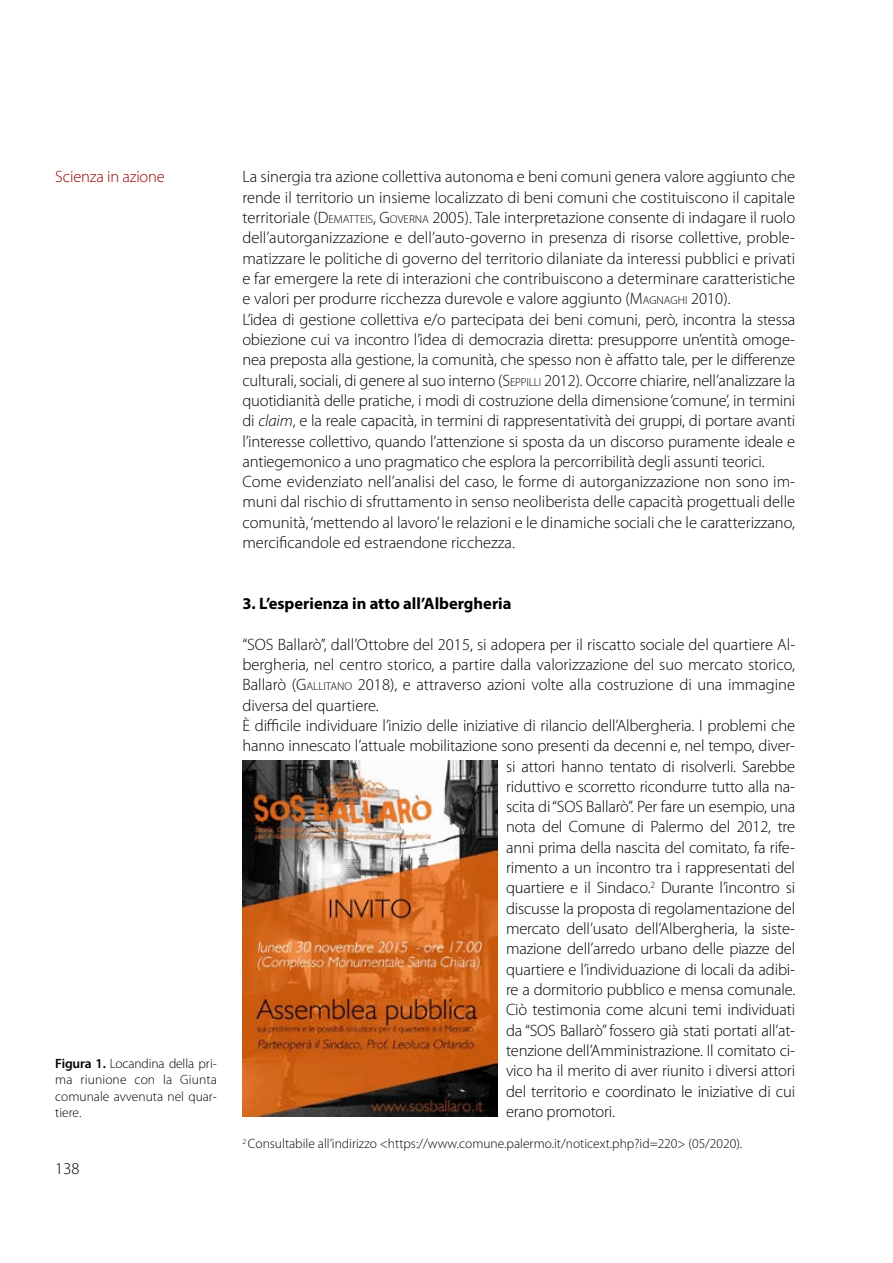
<style>
.page{position:relative;width:893px;height:1263px;background:#fff}
.page>*{position:absolute;margin:0;border:0;box-sizing:border-box;transform-origin:0 0}
.t1{font:300 16.5px/20.2px "Myriad Pro";letter-spacing:-.01em;color:#000}
.t2{font:700 16.5px "Myriad Pro";color:#000}
.t3{font:300 16.5px "Myriad Pro";letter-spacing:-.01em;color:#950000}
.t4{font:300 13.5px/16.2px "Myriad Pro";color:#000;text-align:justify}
.s1{font-style:inherit}
.s2{font-size:11.55px}
.s3{font-style:italic}
.s4{font-weight:600}
</style>
<div class="page">
<img style="left:242px;top:761px;width:255px;height:356px">
<p class="t3" style="left:55px;top:168px;width:111px">Scienza in azione</p>
<p class="t1" style="left:242px;top:167px;width:554px">La sinergia tra azione collettiva autonoma e beni comuni genera valore aggiunto che rende il territorio un insieme localizzato di beni comuni che costituiscono il capitale territoriale (<span class="s1">D</span><span class="s2">EMATTEIS</span><span class="s1">, G</span><span class="s2">OVERNA</span> 2005). Tale interpretazione consente di indagare il ruolo dell’autorganizzazione e dell’auto-governo in presenza di risorse collettive, proble&shy;matizzare le politiche di governo del territorio dilaniate da interessi pubblici e privati e far emergere la rete di interazioni che contribuiscono a determinare caratteristiche e valori per produrre ricchezza durevole e valore aggiunto (<span class="s1">M</span><span class="s2">AGNAGH I</span> 2010).<br>L’idea di gestione collettiva e/o partecipata dei beni comuni, però, incontra la stessa obiezione cui va incontro l’idea di democrazia diretta: presupporre un’entità omoge&shy;nea preposta alla gestione, la comunità, che spesso non è affatto tale, per le differenze culturali, sociali, di genere al suo interno (<span class="s1">S</span><span class="s2">EPPILLI</span> 2012). Occorre chiarire, nell’analizzare la quotidianità delle pratiche, i modi di costruzione della dimensione ‘comune’, in termini di <span class="s3">claim</span>, e la reale capacità, in termini di rappresentatività dei gruppi, di portare avanti l’interesse collettivo, quando l’attenzione si sposta da un discorso puramente ideale e antiegemonico a uno pragmatico che esplora la percorribilità degli assunti teorici.<br>Come evidenziato nell’analisi del caso, le forme di autorganizzazione non sono im&shy;muni dal rischio di sfruttamento in senso neoliberista delle capacità progettuali delle comunità, ‘mettendo al lavoro’ le relazioni e le dinamiche sociali che le caratterizzano, mercificandole ed estraendone ricchezza.</p>
<p class="t4" style="left:55px;top:1056px;width:163px"><span class="s4">Figura 1.</span> Locandina della pri&shy;ma riunione con la Giunta comunale avvenuta nel quar&shy;tiere.</p>
<p class="t1" style="left:55px;top:1158px;width:26px">138</p>
<p class="t2" style="left:242px;top:593px;width:271px">3. L’esperienza in atto all’Albergheria</p>
<p class="t1" style="left:242px;top:634px;width:554px">“SOS Ballarò”, dall’Ottobre del 2015, si adopera per il riscatto sociale del quartiere Al-</p>
<p class="t1" style="left:242px;top:655px;width:554px">bergheria, nel centro storico, a partire dalla valorizzazione del suo mercato storico,</p>
<p class="t1" style="left:242px;top:675px;width:554px">Ballarò (<span class="s1">G</span><span class="s2">ALLITANO</span> 2018), e attraverso azioni volte alla costruzione di una immagine</p>
<p class="t1" style="left:242px;top:695px;width:138px">diversa del quartiere.</p>
<p class="t1" style="left:242px;top:715px;width:554px">È difficile individuare l’inizio delle iniziative di rilancio dell’Albergheria. I problemi che</p>
<p class="t1" style="left:242px;top:736px;width:554px">hanno innescato l’attuale mobilitazione sono presenti da decenni e, nel tempo, diver-</p>
<p class="t1" style="left:506px;top:756px;width:291px">si attori hanno tentato di risolverli. Sarebbe</p>
<p class="t1" style="left:506px;top:776px;width:291px">riduttivo e scorretto ricondurre tutto alla na-</p>
<p class="t1" style="left:506px;top:797px;width:291px">scita di “SOS Ballarò”. Per fare un esempio, una</p>
<p class="t1" style="left:506px;top:817px;width:291px">nota del Comune di Palermo del 2012, tre</p>
<p class="t1" style="left:506px;top:837px;width:291px">anni prima della nascita del comitato, fa rife-</p>
<p class="t1" style="left:506px;top:858px;width:291px">rimento a un incontro tra i rappresentati del</p>
<p class="t1" style="left:506px;top:878px;width:291px">quartiere e il Sindaco.<sup>2</sup> Durante l’incontro si</p>
<p class="t1" style="left:506px;top:898px;width:291px">discusse la proposta di regolamentazione del</p>
<p class="t1" style="left:506px;top:919px;width:291px">mercato dell’usato dell’Albergheria, la siste-</p>
<p class="t1" style="left:506px;top:939px;width:291px">mazione dell’arredo urbano delle piazze del</p>
<p class="t1" style="left:506px;top:959px;width:291px">quartiere e l’individuazione di locali da adibi-</p>
<p class="t1" style="left:506px;top:980px;width:291px">re a dormitorio pubblico e mensa comunale.</p>
<p class="t1" style="left:506px;top:1000px;width:291px">Ciò testimonia come alcuni temi individuati</p>
<p class="t1" style="left:506px;top:1020px;width:291px">da “SOS Ballarò” fossero già stati portati all’at-</p>
<p class="t1" style="left:506px;top:1040px;width:291px">tenzione dell’Amministrazione. Il comitato ci-</p>
<p class="t1" style="left:506px;top:1061px;width:291px">vico ha il merito di aver riunito i diversi attori</p>
<p class="t1" style="left:506px;top:1081px;width:291px">del territorio e coordinato le iniziative di cui</p>
<p class="t1" style="left:506px;top:1101px;width:111px">erano promotori.</p>
<p class="t4" style="left:242px;top:1136px;width:501px"><sup>2</sup> Consultabile all’indirizzo &lt;https://www.comune.palermo.it/noticext.php?id=220&gt; (05/2020).</p>
</div>
